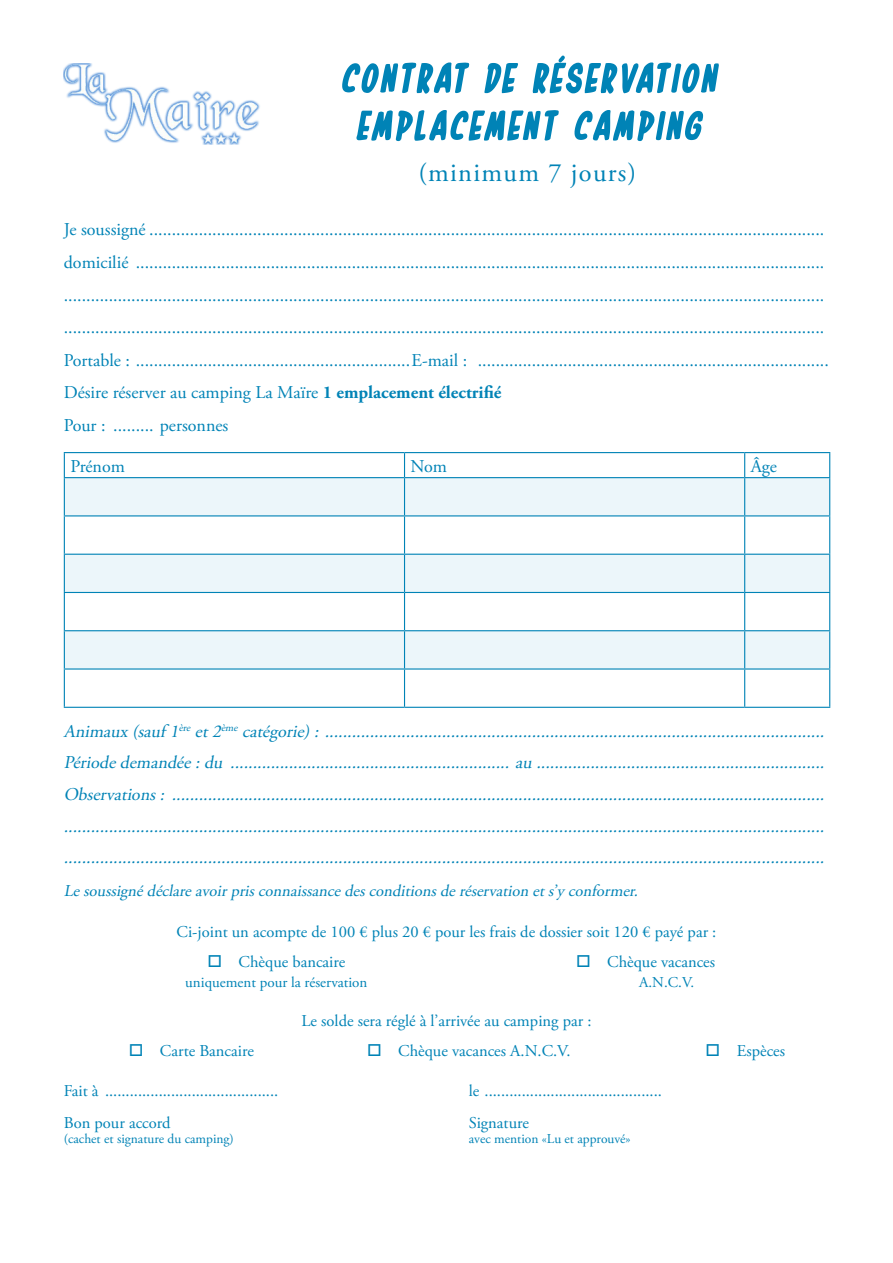
<style>
.page{position:relative;width:893px;height:1263px;background:#fff}
.page>*{position:absolute;margin:0;border:0;box-sizing:border-box;transform-origin:0 0}
.t1{font:italic 700 50.1px "In House Edition";color:#0083b6}
.t2{font:26.4px "Adobe Garamond Pro";letter-spacing:.05em;color:#0083b6}
.t3{font:18px "Adobe Garamond Pro";color:#0083b6}
.t4{font:italic 18px "Adobe Garamond Pro";color:#0083b6}
.t5{font:16.5px "Adobe Garamond Pro";color:#0083b6}
.t6{font:italic 16.5px "Adobe Garamond Pro";color:#0083b6}
.t7{font:15px "Adobe Garamond Pro";color:#0083b6}
.t8{font:13.5px "Adobe Garamond Pro";color:#0083b6}
.s1{font-weight:700}
</style>
<div class="page">
<svg style="left:65px;top:478px;width:764px;height:190px;fill:#ecf6fa"></svg>
<hr style="left:64px;top:452px;width:341px;height:1px;background:#0083b6">
<svg style="left:64px;top:453px;width:1px;height:24px"></svg>
<hr style="left:404px;top:452px;width:341px;height:1px;background:#0083b6">
<svg style="left:404px;top:453px;width:1px;height:24px"></svg>
<hr style="left:745px;top:452px;width:85px;height:1px;background:#0083b6">
<svg style="left:744px;top:453px;width:1px;height:24px"></svg>
<svg style="left:829px;top:453px;width:1px;height:24px"></svg>
<hr style="left:64px;top:477px;width:341px;height:1px;background:#0083b6">
<hr style="left:64px;top:478px;width:1px;height:37px;background:#0083b6">
<hr style="left:404px;top:477px;width:341px;height:1px;background:#0083b6">
<hr style="left:404px;top:478px;width:1px;height:37px;background:#0083b6">
<hr style="left:745px;top:477px;width:85px;height:1px;background:#0083b6">
<hr style="left:744px;top:478px;width:1px;height:37px;background:#0083b6">
<hr style="left:829px;top:478px;width:1px;height:37px;background:#0083b6">
<hr style="left:64px;top:515px;width:341px;height:1px;background:#0083b6">
<hr style="left:64px;top:516px;width:1px;height:38px;background:#0083b6">
<hr style="left:404px;top:515px;width:341px;height:1px;background:#0083b6">
<hr style="left:404px;top:516px;width:1px;height:38px;background:#0083b6">
<hr style="left:745px;top:515px;width:85px;height:1px;background:#0083b6">
<hr style="left:744px;top:516px;width:1px;height:38px;background:#0083b6">
<hr style="left:829px;top:516px;width:1px;height:38px;background:#0083b6">
<hr style="left:64px;top:554px;width:341px;height:1px;background:#0083b6">
<hr style="left:64px;top:555px;width:1px;height:37px;background:#0083b6">
<hr style="left:404px;top:554px;width:341px;height:1px;background:#0083b6">
<hr style="left:404px;top:555px;width:1px;height:37px;background:#0083b6">
<hr style="left:745px;top:554px;width:85px;height:1px;background:#0083b6">
<hr style="left:744px;top:555px;width:1px;height:37px;background:#0083b6">
<hr style="left:829px;top:555px;width:1px;height:37px;background:#0083b6">
<hr style="left:64px;top:592px;width:341px;height:1px;background:#0083b6">
<hr style="left:64px;top:593px;width:1px;height:37px;background:#0083b6">
<hr style="left:404px;top:592px;width:341px;height:1px;background:#0083b6">
<hr style="left:404px;top:593px;width:1px;height:37px;background:#0083b6">
<hr style="left:745px;top:592px;width:85px;height:1px;background:#0083b6">
<hr style="left:744px;top:593px;width:1px;height:37px;background:#0083b6">
<hr style="left:829px;top:593px;width:1px;height:37px;background:#0083b6">
<hr style="left:64px;top:630px;width:341px;height:1px;background:#0083b6">
<hr style="left:64px;top:631px;width:1px;height:37px;background:#0083b6">
<hr style="left:404px;top:630px;width:341px;height:1px;background:#0083b6">
<hr style="left:404px;top:631px;width:1px;height:37px;background:#0083b6">
<hr style="left:745px;top:630px;width:85px;height:1px;background:#0083b6">
<hr style="left:744px;top:631px;width:1px;height:37px;background:#0083b6">
<hr style="left:829px;top:631px;width:1px;height:37px;background:#0083b6">
<hr style="left:64px;top:668px;width:341px;height:1px;background:#0083b6">
<hr style="left:64px;top:669px;width:1px;height:38px;background:#0083b6">
<hr style="left:404px;top:668px;width:341px;height:1px;background:#0083b6">
<hr style="left:404px;top:669px;width:1px;height:38px;background:#0083b6">
<hr style="left:745px;top:668px;width:85px;height:1px;background:#0083b6">
<hr style="left:744px;top:669px;width:1px;height:38px;background:#0083b6">
<hr style="left:829px;top:669px;width:1px;height:38px;background:#0083b6">
<hr style="left:64px;top:707px;width:341px;height:1px;background:#0083b6">
<hr style="left:404px;top:707px;width:341px;height:1px;background:#0083b6">
<hr style="left:745px;top:707px;width:85px;height:1px;background:#0083b6">
<img style="left:64px;top:64px;width:196px;height:80px">
<p class="t1" style="left:340px;top:55px;width:384px">CONTRAT DE RÉSERVATION</p>
<p class="t1" style="left:355px;top:103px;width:353px">EMPLACEMENT CAMPING</p>
<p class="t2" style="left:418px;top:157px;width:219px">(minimum 7 jours)</p>
<p class="t3" style="left:64px;top:219px;width:762px">Je soussigné ......................................................................................................................................................</p>
<p class="t3" style="left:64px;top:251px;width:762px">domicilié .........................................................................................................................................................</p>
<p class="t3" style="left:64px;top:284px;width:762px">.........................................................................................................................................................................</p>
<p class="t3" style="left:64px;top:317px;width:762px">.........................................................................................................................................................................</p>
<p class="t3" style="left:64px;top:349px;width:766px">Portable : .............................................................E-mail : ..............................................................................</p>
<p class="t3" style="left:64px;top:382px;width:439px">Désire réserver au camping La Maïre <span class="s1">1 emplacement électrifié</span></p>
<p class="t3" style="left:64px;top:414px;width:166px">Pour : ......... personnes</p>
<p class="t3" style="left:70px;top:455px;width:56px">Prénom</p>
<p class="t3" style="left:410px;top:455px;width:38px">Nom</p>
<p class="t3" style="left:751px;top:455px;width:28px">Âge</p>
<p class="t4" style="left:64px;top:720px;width:766px">Animaux (sauf 1<sup>ère</sup> et2<sup>ème</sup> catégorie): ...............................................................................................................</p>
<p class="t4" style="left:64px;top:752px;width:766px">Périodedemandée:du .............................................................. au ................................................................</p>
<p class="t4" style="left:64px;top:783px;width:766px">Observations: .................................................................................................................................................</p>
<p class="t4" style="left:64px;top:815px;width:766px">.........................................................................................................................................................................</p>
<p class="t4" style="left:64px;top:847px;width:766px">.........................................................................................................................................................................</p>
<p class="t6" style="left:64px;top:881px;width:579px">Lesoussignédéclareavoirprisconnaissancedesconditionsderéservation ets’y conformer.</p>
<p class="t5" style="left:177px;top:922px;width:541px">Ci-joint un acompte de 100 € plus 20 € pour les frais de dossier soit 120 € payé par :</p>
<p class="t5" style="left:207px;top:952px;width:139px">□ Chèque bancaire</p>
<p class="t5" style="left:576px;top:952px;width:141px">□ Chèque vacances</p>
<p class="t7" style="left:185px;top:973px;width:184px">uniquement pour la réservation</p>
<p class="t7" style="left:639px;top:973px;width:56px">A.N.C.V.</p>
<p class="t5" style="left:301px;top:1011px;width:291px">Le solde sera réglé à l’arrivée au camping par :</p>
<p class="t5" style="left:129px;top:1041px;width:127px">□ Carte Bancaire</p>
<p class="t5" style="left:367px;top:1041px;width:205px">□ Chèque vacances A.N.C.V.</p>
<p class="t5" style="left:706px;top:1041px;width:81px">□ Espèces</p>
<p class="t5" style="left:64px;top:1081px;width:216px">Fait à ..........................................</p>
<p class="t5" style="left:469px;top:1081px;width:195px">le ...........................................</p>
<p class="t5" style="left:64px;top:1112px;width:108px">Bon pour accord</p>
<p class="t5" style="left:469px;top:1112px;width:62px">Signature</p>
<p class="t8" style="left:64px;top:1130px;width:172px">(cachet et signature du camping)</p>
<p class="t8" style="left:469px;top:1130px;width:163px">avec mention «Lu et approuvé»</p>
</div>
